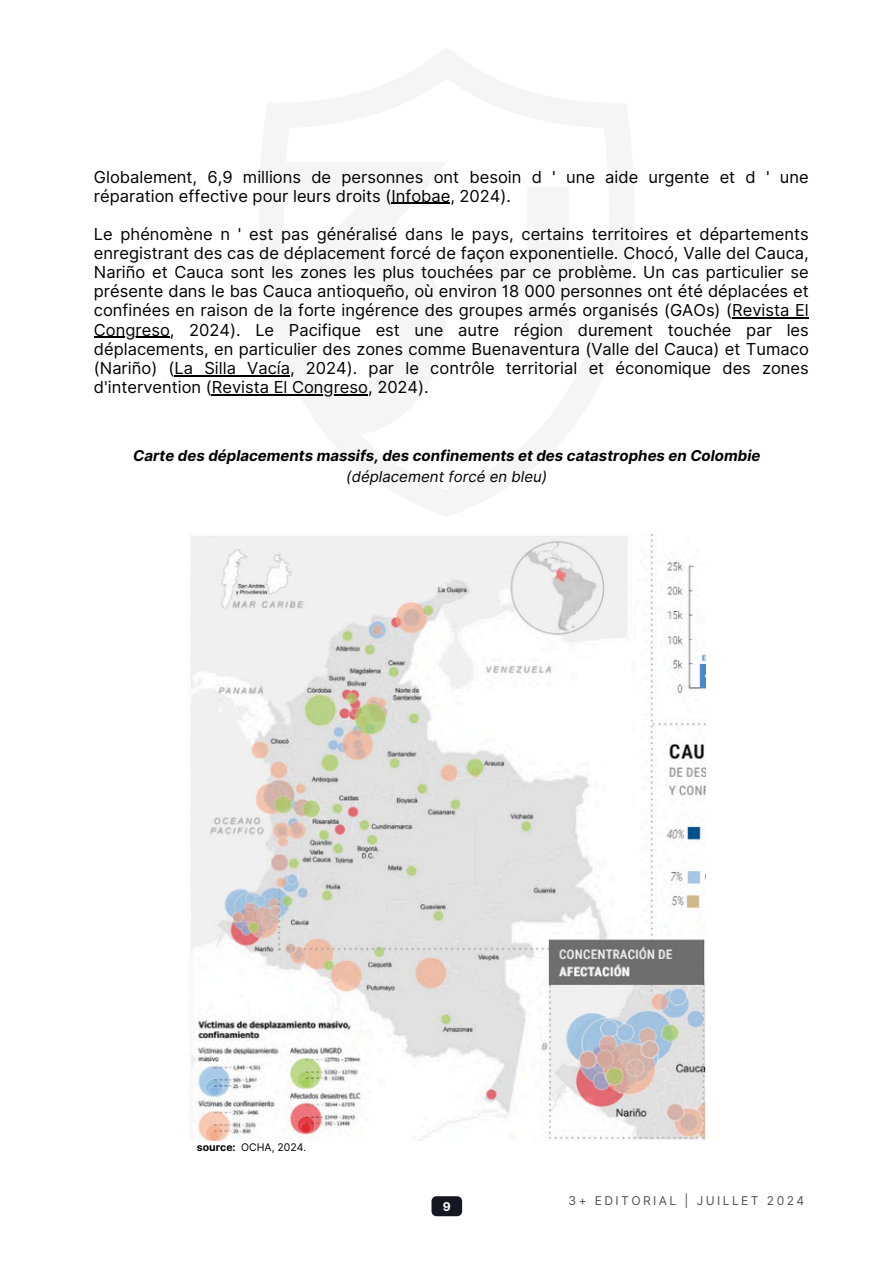
<style>
.page{position:relative;width:894px;height:1264px;background:#fff}
.page>*{position:absolute;margin:0;border:0;box-sizing:border-box;transform-origin:0 0}
.t1{font:16.5px/19.2px "Inter";color:#000;text-align:justify}
.t2{font:italic 700 15px "Inter";color:#000}
.t3{font:italic 15px "Inter";color:#000}
.t4{font:12.15px "Inter";letter-spacing:.2em;color:#515151}
.t5{font:700 12.15px "Inter";color:#fff}
.t6{font:10.5px "Inter";color:#000}
.t7{font:700 10.5px "Inter";color:#000}
</style>
<div class="page">
<img style="left:190px;top:534px;width:515px;height:606px">
<svg style="left:431px;top:1196px;width:31px;height:20px"></svg>
<hr style="left:391px;top:203px;width:59px;height:1px;background:#000">
<hr style="left:732px;top:317px;width:76px;height:2px;background:#000">
<hr style="left:94px;top:337px;width:76px;height:1px;background:#000">
<hr style="left:174px;top:375px;width:116px;height:1px;background:#000">
<hr style="left:212px;top:394px;width:156px;height:1px;background:#000">
<h1 class="t1" style="left:94px;top:167px;width:716px">Globalement, 6,9 millions de personnes ont besoin d ' une aide urgente et d ' une réparation effective pour leurs droits (Infobae, 2024).</h1>
<h1 class="t1" style="left:94px;top:224px;width:716px">Le phénomène n ' est pas généralisé dans le pays, certains territoires et départements enregistrant des cas de déplacement forcé de façon exponentielle. Chocó, Valle del Cauca, Nariño et Cauca sont les zones les plus touchées par ce problème. Un cas particulier se présente dans le bas Cauca antioqueño, où environ 18 000 personnes ont été déplacées et confinées en raison de la forte ingérence des groupes armés organisés (GAOs) (Revista El</h1>
<p class="t1" style="left:94px;top:320px;width:716px">Congreso, 2024). Le Pacifique est une autre région durement touchée par les déplacements, en particulier des zones comme Buenaventura (Valle del Cauca) et Tumaco (Nariño) (La Silla Vacía, 2024). par le contrôle territorial et économique des zones d'intervention (Revista El Congreso, 2024).</p>
<p class="t2" style="left:133px;top:447px;width:628px">Carte des déplacements massifs, des confinements et des catastrophes en Colombie</p>
<p class="t3" style="left:346px;top:467px;width:202px">(déplacement forcé en bleu)</p>
<p class="t7" style="left:197px;top:1140px;width:40px">source:</p>
<h2 class="t6" style="left:241px;top:1140px;width:67px">OCHA, 2024.</h2>
<h1 class="t5" style="left:442px;top:1199px;width:9px">9</h1>
<p class="t4" style="left:568px;top:1193px;width:237px">3+ EDITORIAL | JUILLET 2024</p>
</div>
